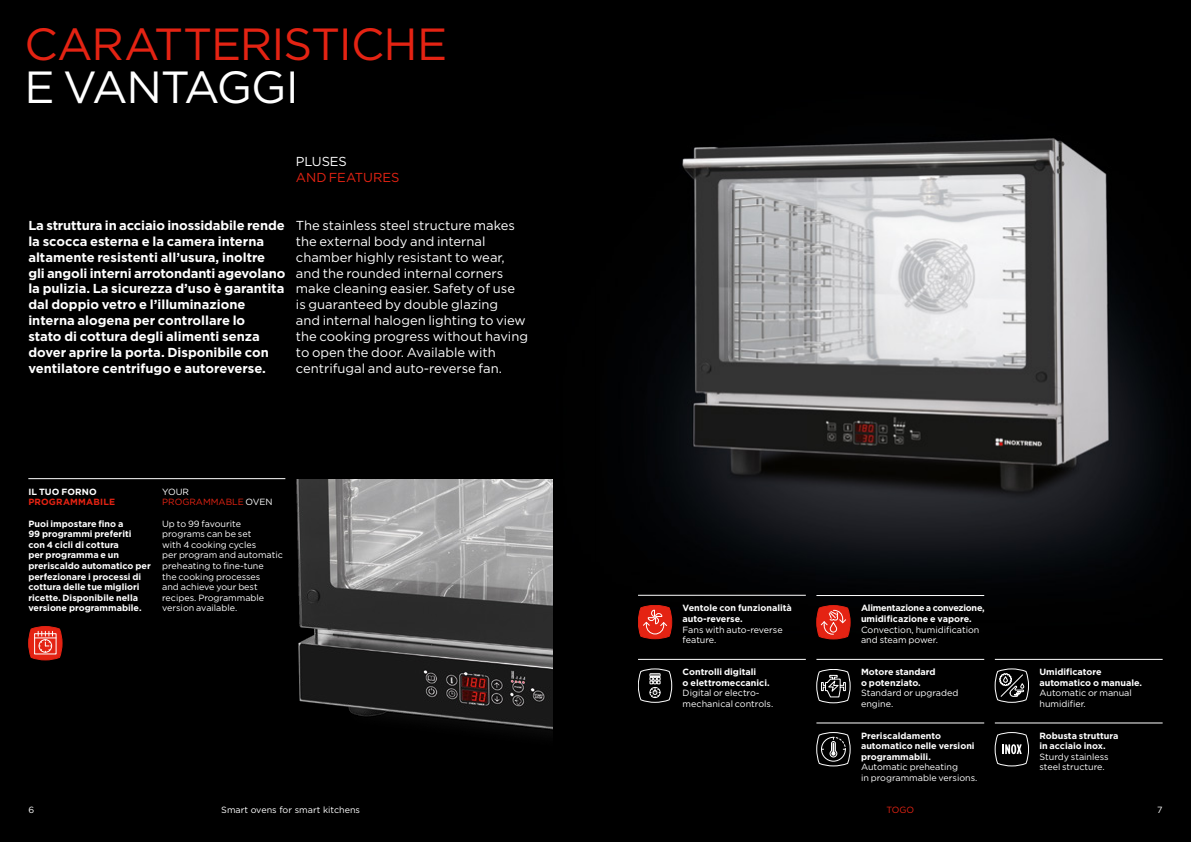
<style>
.page{position:relative;width:1191px;height:842px;background:#fff}
.page>*{position:absolute;margin:0;border:0;box-sizing:border-box;transform-origin:0 0}
.t1{font:45px "Gotham";letter-spacing:-.02em;color:#e42313}
.t2{font:45px "Gotham";letter-spacing:-.03em;color:#fff}
.t3{font:700 13px/15.9px "Gotham";color:#fff}
.t4{font:13px/15.9px "Gotham";color:#fff}
.t5{font:13px "Gotham";letter-spacing:-.005em;color:#e42313}
.t6{font:9px/10.6px "Gotham";color:#fff}
.t7{font:700 9px/10.6px "Gotham";color:#fff}
.t8{font:700 9px/10.6px "Gotham";letter-spacing:-.025em;color:#fff}
.t9{font:9px/10.6px "Gotham";color:#e42313}
.t10{font:700 9px "Gotham";letter-spacing:.015em;color:#e42313}
.t11{font:700 9px "Gotham";letter-spacing:.02em;color:#fff}
.s1{color:#fff}
</style>
<div class="page">
<img style="left:0;top:0;width:1191px;height:842px">
<hr style="left:994px;top:659px;width:168px;height:1px;background:#fff">
<hr style="left:816px;top:723px;width:168px;height:1px;background:#fff">
<hr style="left:638px;top:659px;width:168px;height:1px;background:#fff">
<hr style="left:638px;top:595px;width:168px;height:1px;background:#fff">
<hr style="left:28px;top:478px;width:257px;height:1px;background:#fff">
<img style="left:265px;top:479px;width:288px;height:302px">
<svg style="left:28px;top:626px;width:34px;height:34px"></svg>
<svg style="left:994px;top:669px;width:34px;height:34px"></svg>
<svg style="left:816px;top:732px;width:34px;height:34px"></svg>
<svg style="left:638px;top:669px;width:34px;height:34px"></svg>
<svg style="left:638px;top:605px;width:34px;height:34px"></svg>
<hr style="left:994px;top:723px;width:168px;height:1px;background:#fff">
<svg style="left:994px;top:732px;width:34px;height:34px"></svg>
<hr style="left:816px;top:659px;width:168px;height:1px;background:#fff">
<svg style="left:816px;top:669px;width:34px;height:34px"></svg>
<hr style="left:816px;top:595px;width:168px;height:1px;background:#fff">
<svg style="left:816px;top:605px;width:34px;height:34px"></svg>
<hr style="left:595px;top:0;width:1px;height:842px;background:#000">
<h1 class="t1" style="left:24px;top:19px;width:424px">CARATTERISTICHE</h1>
<h1 class="t2" style="left:24px;top:62px;width:276px">E VANTAGGI</h1>
<h2 class="t4" style="left:296px;top:153px;width:52px">PLUSES</h2>
<h2 class="t5" style="left:296px;top:170px;width:105px">AND FEATURES</h2>
<p class="t3" style="left:28px;top:217px;width:258px">La struttura in acciaio inossidabile rende la scocca esterna e la camera interna altamente resistenti all’usura, inoltre<br>gli angoli interni arrotondanti agevolano la pulizia. La sicurezza d’uso è garantita dal doppio vetro e l’illuminazione interna alogena per controllare lo<br>stato di cottura degli alimenti senza dover aprire la porta. Disponibile con ventilatore centrifugo e autoreverse.</p>
<p class="t4" style="left:296px;top:217px;width:233px">The stainless steel structure makes the external body and internal chamber highly resistant to wear, and the rounded internal corners make cleaning easier. Safety of use is guaranteed by double glazing<br>and internal halogen lighting to view the cooking progress without having to open the door. Available with centrifugal and auto-reverse fan.</p>
<p class="t11" style="left:28px;top:486px;width:70px">IL TUO FORNO</p>
<p class="t10" style="left:28px;top:497px;width:88px">PROGRAMMABILE</p>
<p class="t7" style="left:28px;top:518px;width:124px">Puoi impostare fino a<br>99 programmi preferiti<br>con 4 cicli di cottura<br>per programma e un preriscaldo automatico per perfezionare i processi di cottura delle tue migliori ricette. Disponibile nella versione programmabile.</p>
<p class="t9" style="left:162px;top:486px;width:112px"><span class="s1">YOUR<br></span>PROGRAMMABLE <span class="s1">OVEN</span></p>
<p class="t6" style="left:162px;top:518px;width:122px">Up to 99 favourite programs can be set<br>with 4 cooking cycles<br>per program and automatic preheating to fine-tune<br>the cooking processes<br>and achieve your best recipes. Programmable version available.</p>
<p class="t7" style="left:682px;top:603px;width:111px">Ventole con funzionalità auto-reverse.</p>
<p class="t6" style="left:682px;top:624px;width:102px">Fans with auto-reverse feature.</p>
<p class="t7" style="left:682px;top:666px;width:88px">Controlli digitali<br>o elettromeccanici.</p>
<p class="t6" style="left:682px;top:688px;width:92px">Digital or electro&shy;mechanical controls.</p>
<p class="t8" style="left:861px;top:603px;width:125px">Alimentazione a convezione, umidificazione e vapore.</p>
<p class="t6" style="left:861px;top:624px;width:120px">Convection, humidification and steam power.</p>
<p class="t7" style="left:861px;top:666px;width:76px">Motore standard o potenziato.</p>
<p class="t6" style="left:861px;top:688px;width:99px">Standard or upgraded engine.</p>
<p class="t7" style="left:861px;top:730px;width:115px">Preriscaldamento automatico nelle versioni programmabili.</p>
<p class="t6" style="left:861px;top:762px;width:118px">Automatic preheating<br>in programmable versions.</p>
<p class="t7" style="left:1039px;top:666px;width:104px">Umidificatore automatico o manuale.</p>
<p class="t6" style="left:1039px;top:688px;width:94px">Automatic or manual humidifier.</p>
<p class="t7" style="left:1039px;top:730px;width:80px">Robusta struttura in acciaio inox.</p>
<p class="t6" style="left:1039px;top:751px;width:71px">Sturdy stainless steel structure.</p>
<p class="t6" style="left:28px;top:804px;width:7px">6</p>
<p class="t6" style="left:221px;top:804px;width:140px">Smart ovens for smart kitchens</p>
<p class="t9" style="left:886px;top:804px;width:29px">TOGO</p>
<p class="t6" style="left:1157px;top:804px;width:7px">7</p>
</div>
